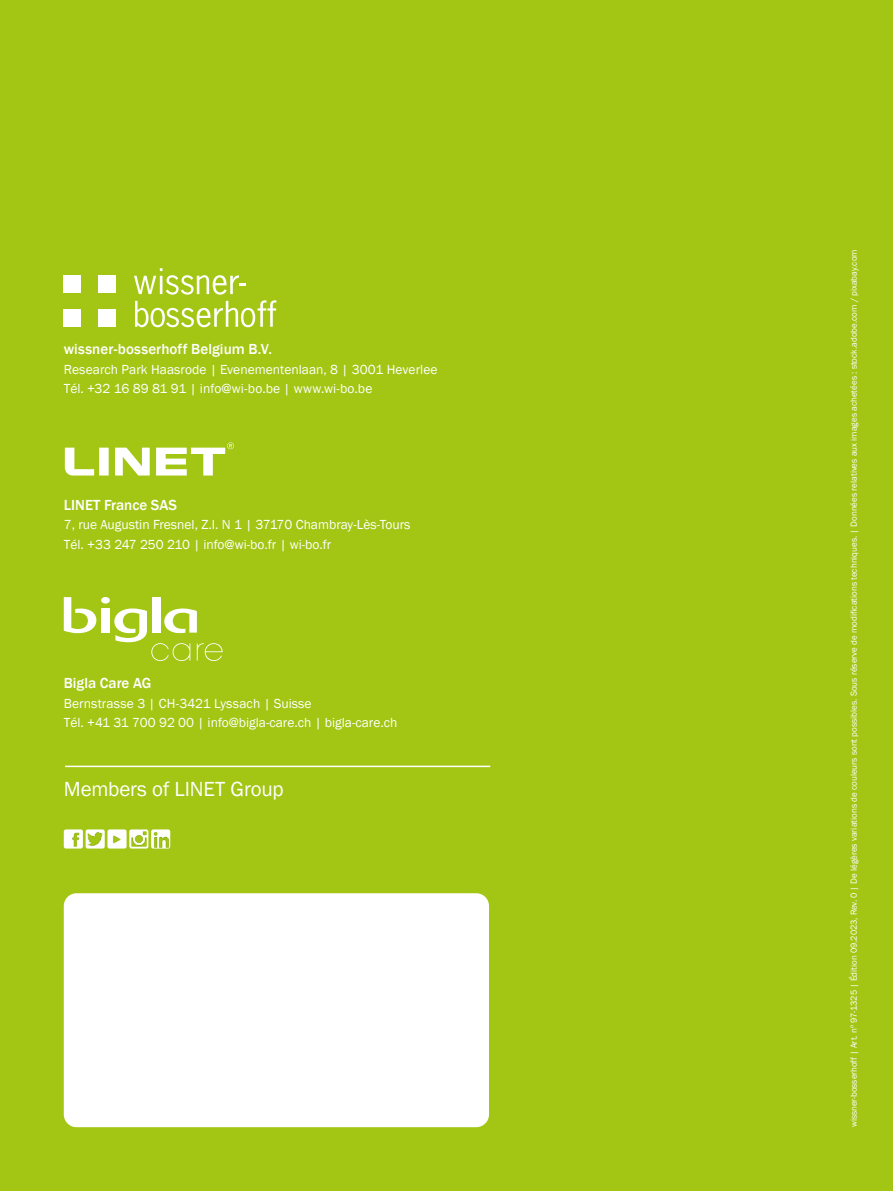
<style>
.page{position:relative;width:893px;height:1191px;background:#a2c613}
.page>*{position:absolute;margin:0;border:0;box-sizing:border-box;transform-origin:0 0}
.t1{font:21px "Franklin Gothic";letter-spacing:-.01em;color:#fff}
.t2{font:500 15px "Franklin Gothic";color:#fff}
.t3{font:13.5px/19.5px "Franklin Gothic";color:#fff}
.t4{font:9px "Franklin Gothic";color:#fff}
</style>
<div class="page">
<div style="left:64px;top:893px;width:425px;height:234px;background:#fff;border-radius:13px"></div>
<img style="left:86px;top:829px;width:19px;height:19px">
<img style="left:64px;top:829px;width:19px;height:19px">
<img style="left:107px;top:829px;width:20px;height:19px">
<img style="left:129px;top:829px;width:19px;height:19px">
<img style="left:151px;top:829px;width:19px;height:19px">
<hr style="left:65px;top:765px;width:425px;height:2px;background:#fff">
<div style="left:101px;top:597px;width:9px;height:6px;background:#fff;border-radius:50%"></div>
<div style="left:101px;top:608px;width:9px;height:24px;background:#fff"></div>
<div style="left:152px;top:597px;width:8px;height:35px;background:#fff"></div>
<svg style="left:64px;top:597px;width:32px;height:36px"></svg>
<svg style="left:114px;top:608px;width:109px;height:53px"></svg>
<div style="left:64px;top:310px;width:17px;height:17px;background:#fff"></div>
<div style="left:98px;top:310px;width:17px;height:17px;background:#fff"></div>
<div style="left:64px;top:275px;width:17px;height:17px;background:#fff"></div>
<div style="left:98px;top:275px;width:17px;height:17px;background:#fff"></div>
<svg style="left:134px;top:268px;width:142px;height:59px"></svg>
<svg style="left:65px;top:442px;width:169px;height:33px"></svg>
<p class="t2" style="left:64px;top:340px;width:210px">wissner-bosserhoff Belgium B.V.</p>
<p class="t3" style="left:64px;top:360px;width:375px">Research Park Haasrode | Evenementenlaan, 8 | 3001 Heverlee<br>Tél. +32 16 89 81 91 | info@wi-bo.be | www.wi-bo.be</p>
<p class="t2" style="left:64px;top:495px;width:115px">LINET France SAS</p>
<p class="t3" style="left:64px;top:515px;width:348px">7, rue Augustin Fresnel, Z.I. N 1 | 37170 Chambray-Lès-Tours<br>Tél. +33 247 250 210 | info@wi-bo.fr | wi-bo.fr</p>
<p class="t2" style="left:64px;top:674px;width:89px">Bigla Care AG</p>
<p class="t3" style="left:64px;top:694px;width:335px">Bernstrasse 3 | CH-3421 Lyssach | Suisse<br>Tél. +41 31 700 92 00 | info@bigla-care.ch | bigla-care.ch</p>
<h1 class="t1" style="left:64px;top:776px;width:221px">Members of LINET Group</h1>
<p class="t4" style="left:848px;top:1127px;width:879px;rotate:-90deg">wissner-bosserhoff | Art. nº 97-1325 | Édition 09.2023, Rev. 0 | De légères variations de couleurs sont possibles. Sous réserve de modifications techniques. | Données relatives aux images achetées : stock.adobe.com / pixabay.com</p>
</div>
